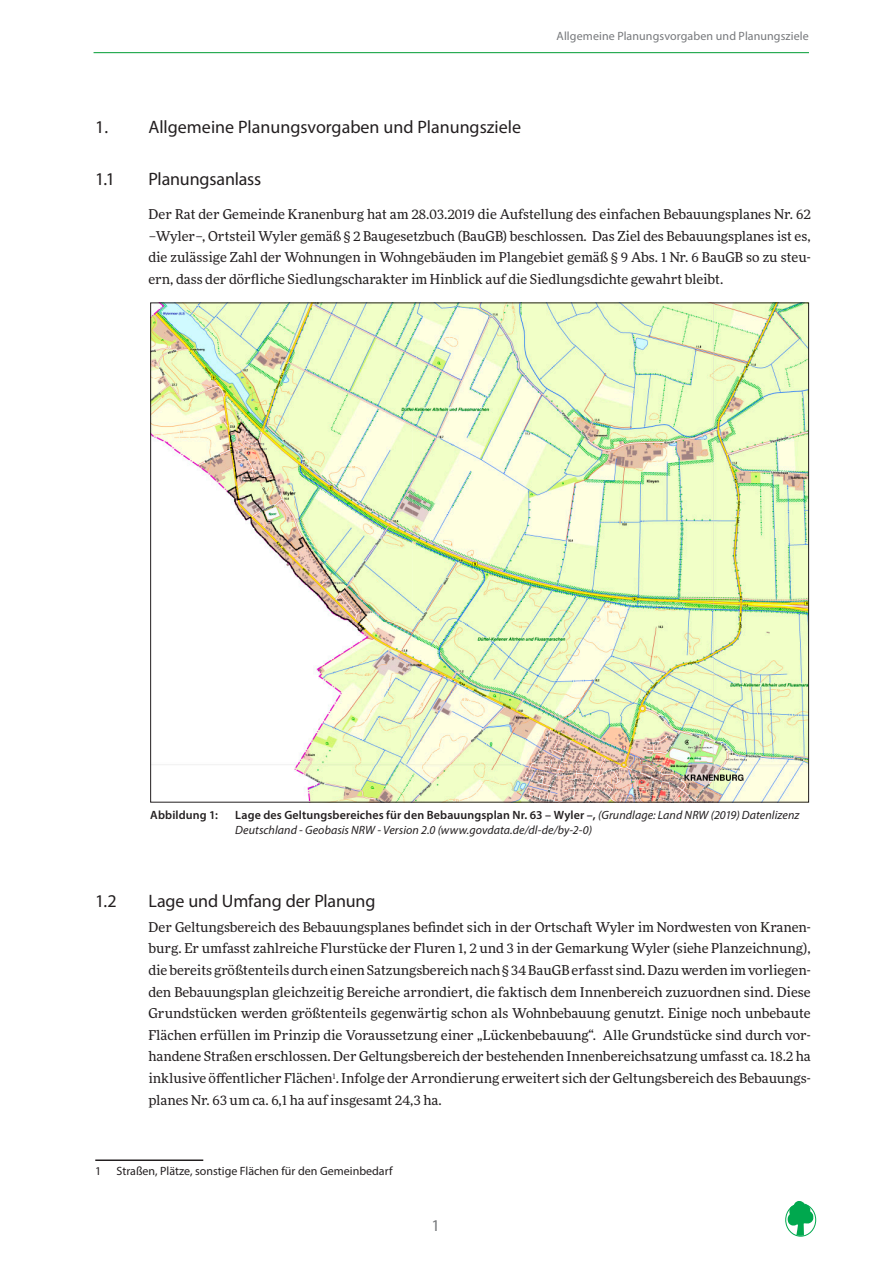
<style>
.page{position:relative;width:893px;height:1263px;background:#fff}
.page>*{position:absolute;margin:0;border:0;box-sizing:border-box;transform-origin:0 0}
.t1{font:18px "Myriad Pro";color:#231f20}
.t2{font:16.5px "Myriad Pro";color:#76787b}
.Fließtext{font:13.5px/21.6px "More Pro";color:#231f20;text-align:justify}
.t3{font:italic 12px/14.4px "Myriad Pro";letter-spacing:.005em;color:#231f20}
.Fußnotentext{font:12px "Myriad Pro";color:#231f20}
.t4{font:12px "Myriad Pro";letter-spacing:.005em;color:#76787b}
.t5{font:600 12px "Myriad Pro";letter-spacing:.01em;color:#231f20}
.s1{font-weight:600;font-style:normal}
</style>
<div class="page">
<hr style="left:94px;top:52px;width:715px;height:1px;background:#009c33">
<svg style="left:788px;top:1201px;width:25px;height:35px"></svg>
<div style="left:785px;top:1203px;width:31px;height:33px;border:1px solid #00a84e;border-radius:50%"></div>
<hr style="left:95px;top:1159px;width:108px;height:2px;background:#231f20">
<img style="left:152px;top:304px;width:655px;height:496px">
<p class="t4" style="left:557px;top:28px;width:254px">Allgemeine Planungsvorgaben und Planungsziele</p>
<p class="t1" style="left:95px;top:115px;width:427px">1. Allgemeine Planungsvorgaben und Planungsziele</p>
<p class="t1" style="left:95px;top:168px;width:21px">1.1</p>
<p class="t1" style="left:148px;top:168px;width:114px">Planungsanlass</p>
<p class="Fließtext" style="left:148px;top:203px;width:664px">Der Rat der Gemeinde Kranenburg hat am 28.03.2019 die Aufstellung des einfachen Bebauungsplanes Nr. 62 –Wyler–, Ortsteil Wyler gemäß § 2 Baugesetzbuch (BauGB) beschlossen. Das Ziel des Bebauungsplanes ist es, die zulässige Zahl der Wohnungen in Wohngebäuden im Plangebiet gemäß § 9 Abs. 1 Nr. 6 BauGB so zu steu&shy;ern, dass der dörfliche Siedlungscharakter im Hinblick auf die Siedlungsdichte gewahrt bleibt.</p>
<p class="t5" style="left:150px;top:807px;width:69px">Abbildung 1:</p>
<p class="t3" style="left:235px;top:808px;width:566px"><span class="s1">Lage des Geltungsbereiches für den Bebauungsplan Nr. 63 – Wyler –,</span> (Grundlage: Land NRW (2019) Datenlizenz<br>Deutschland - Geobasis NRW - Version 2.0 (www.govdata.de/dl-de/by-2-0)</p>
<p class="t1" style="left:95px;top:890px;width:23px">1.2</p>
<p class="t1" style="left:148px;top:890px;width:229px">Lage und Umfang der Planung</p>
<p class="Fließtext" style="left:148px;top:915px;width:664px">Der Geltungsbereich des Bebauungsplanes befindet sich in der Ortschaft Wyler im Nordwesten von Kranen&shy;burg. Er umfasst zahlreiche Flurstücke der Fluren 1, 2 und 3 in der Gemarkung Wyler (siehe Planzeichnung), die bereits größtenteils durch einen Satzungsbereich nach § 34 BauGB erfasst sind. Dazu werden im vorliegen&shy;den Bebauungsplan gleichzeitig Bereiche arrondiert, die faktisch dem Innenbereich zuzuordnen sind. Diese Grundstücken werden größtenteils gegenwärtig schon als Wohnbebauung genutzt. Einige noch unbebaute Flächen erfüllen im Prinzip die Voraussetzung einer „Lückenbebauung“. Alle Grundstücke sind durch vor&shy;handene Straßen erschlossen. Der Geltungsbereich der bestehenden Innenbereichsatzung umfasst ca. 18.2 ha inklusive öffentlicher Flächen<sup>1</sup>. Infolge der Arrondierung erweitert sich der Geltungsbereich des Bebauungs&shy;planes Nr. 63 um ca. 6,1 ha auf insgesamt 24,3 ha.</p>
<p class="Fußnotentext" style="left:95px;top:1163px;width:8px">1</p>
<p class="Fußnotentext" style="left:117px;top:1163px;width:277px">Straßen, Plätze, sonstige Flächen für den Gemeinbedarf</p>
<p class="t2" style="left:432px;top:1215px;width:10px">1</p>
</div>
